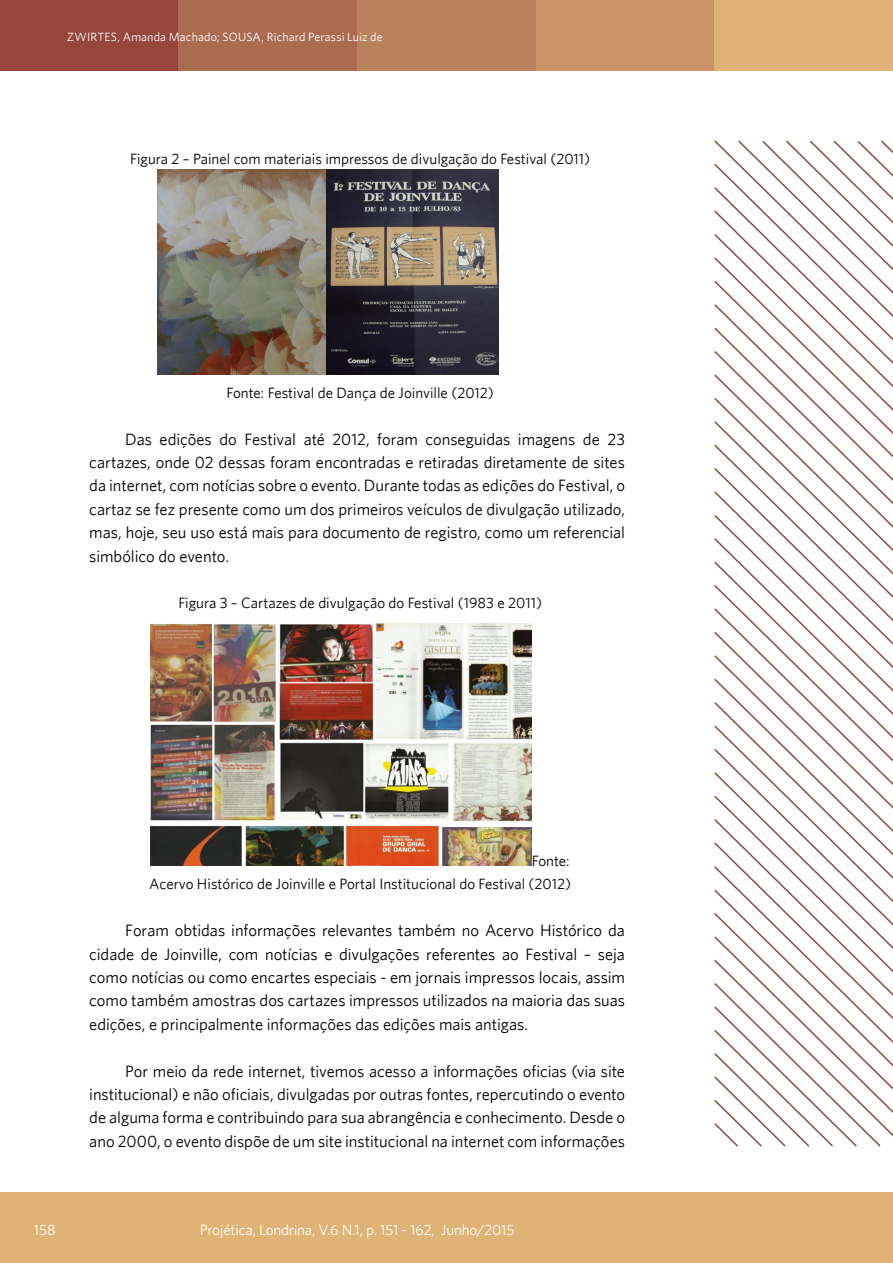
<style>
.page{position:relative;width:893px;height:1263px;background:#fff}
.page>*{position:absolute;margin:0;border:0;box-sizing:border-box;transform-origin:0 0}
.texto{font:16.5px/23.4px "Whitney";letter-spacing:-.005em;color:#000;text-align:justify}
.figura_e_fonte{font:15px/23.4px "Whitney";color:#000;text-align:right}
.t1{font:15px "Whitney";letter-spacing:-.01em;color:#fff}
.cabecalho_autor{font:12px "Whitney";letter-spacing:.015em;color:#fff}
</style>
<div class="page">
<svg style="left:714px;top:466px;width:179px;height:24px"></svg>
<svg style="left:714px;top:490px;width:179px;height:23px"></svg>
<svg style="left:714px;top:513px;width:179px;height:24px"></svg>
<svg style="left:714px;top:537px;width:179px;height:23px"></svg>
<svg style="left:714px;top:560px;width:179px;height:23px"></svg>
<svg style="left:714px;top:583px;width:179px;height:24px"></svg>
<svg style="left:714px;top:607px;width:179px;height:23px"></svg>
<svg style="left:714px;top:630px;width:179px;height:24px"></svg>
<svg style="left:714px;top:654px;width:179px;height:23px"></svg>
<svg style="left:714px;top:677px;width:179px;height:23px"></svg>
<svg style="left:714px;top:700px;width:179px;height:24px"></svg>
<svg style="left:714px;top:724px;width:179px;height:23px"></svg>
<svg style="left:714px;top:747px;width:179px;height:24px"></svg>
<svg style="left:714px;top:771px;width:179px;height:23px"></svg>
<svg style="left:714px;top:794px;width:179px;height:23px"></svg>
<svg style="left:714px;top:817px;width:179px;height:24px"></svg>
<svg style="left:714px;top:841px;width:179px;height:24px"></svg>
<svg style="left:736px;top:140px;width:157px;height:330px"></svg>
<svg style="left:714px;top:865px;width:179px;height:23px"></svg>
<svg style="left:714px;top:888px;width:179px;height:23px"></svg>
<svg style="left:714px;top:911px;width:179px;height:236px"></svg>
<div style="left:0;top:0;width:179px;height:70px;background:#96473d"></div>
<div style="left:357px;top:0;width:179px;height:70px;background:#ba825c"></div>
<div style="left:536px;top:0;width:178px;height:70px;background:#ca9365"></div>
<div style="left:179px;top:0;width:178px;height:70px;background:#ab6b51"></div>
<div style="left:714px;top:0;width:179px;height:70px;background:#dfb276"></div>
<div style="left:0;top:1193px;width:893px;height:70px;background:#dfb275"></div>
<img style="left:157px;top:170px;width:342px;height:204px">
<img style="left:151px;top:624px;width:381px;height:242px">
<p class="cabecalho_autor" style="left:67px;top:29px;width:317px">ZWIRTES, Amanda Machado; SOUSA, Richard Perassi Luiz de</p>
<p class="figura_e_fonte" style="left:130px;top:147px;width:462px">Figura 2 – Painel com materiais impressos de divulgação do Festival (2011)</p>
<p class="figura_e_fonte" style="left:226px;top:381px;width:269px">Fonte: Festival de Dança de Joinville (2012)</p>
<p class="texto" style="left:89px;top:427px;width:537px;text-indent:36px">Das edições do Festival até 2012, foram conseguidas imagens de 23 cartazes, onde 02 dessas foram encontradas e retiradas diretamente de sites da internet, com notícias sobre o evento. Durante todas as edições do Festival, o cartaz se fez presente como um dos primeiros veículos de divulgação utilizado, mas, hoje, seu uso está mais para documento de registro, como um referencial simbólico do evento.</p>
<p class="figura_e_fonte" style="left:178px;top:591px;width:365px">Figura 3 – Cartazes de divulgação do Festival (1983 e 2011)</p>
<p class="t1" style="left:34px;top:1221px;width:23px">158</p>
<p class="figura_e_fonte" style="left:149px;top:849px;width:423px">Fonte:<br>Acervo Histórico de Joinville e Portal Institucional do Festival (2012)</p>
<p class="texto" style="left:89px;top:918px;width:537px;text-indent:36px">Foram obtidas informações relevantes também no Acervo Histórico da cidade de Joinville, com notícias e divulgações referentes ao Festival – seja como notícias ou como encartes especiais - em jornais impressos locais, assim como também amostras dos cartazes impressos utilizados na maioria das suas edições, e principalmente informações das edições mais antigas.</p>
<p class="texto" style="left:89px;top:1059px;width:537px;text-indent:36px">Por meio da rede internet, tivemos acesso a informações oficias (via site institucional) e não oficiais, divulgadas por outras fontes, repercutindo o evento de alguma forma e contribuindo para sua abrangência e conhecimento. Desde o ano 2000, o evento dispõe de um site institucional na internet com informações</p>
<p class="t1" style="left:200px;top:1221px;width:316px">Projética, Londrina, V.6 N.1, p. 151 - 162, Junho/2015</p>
</div>
